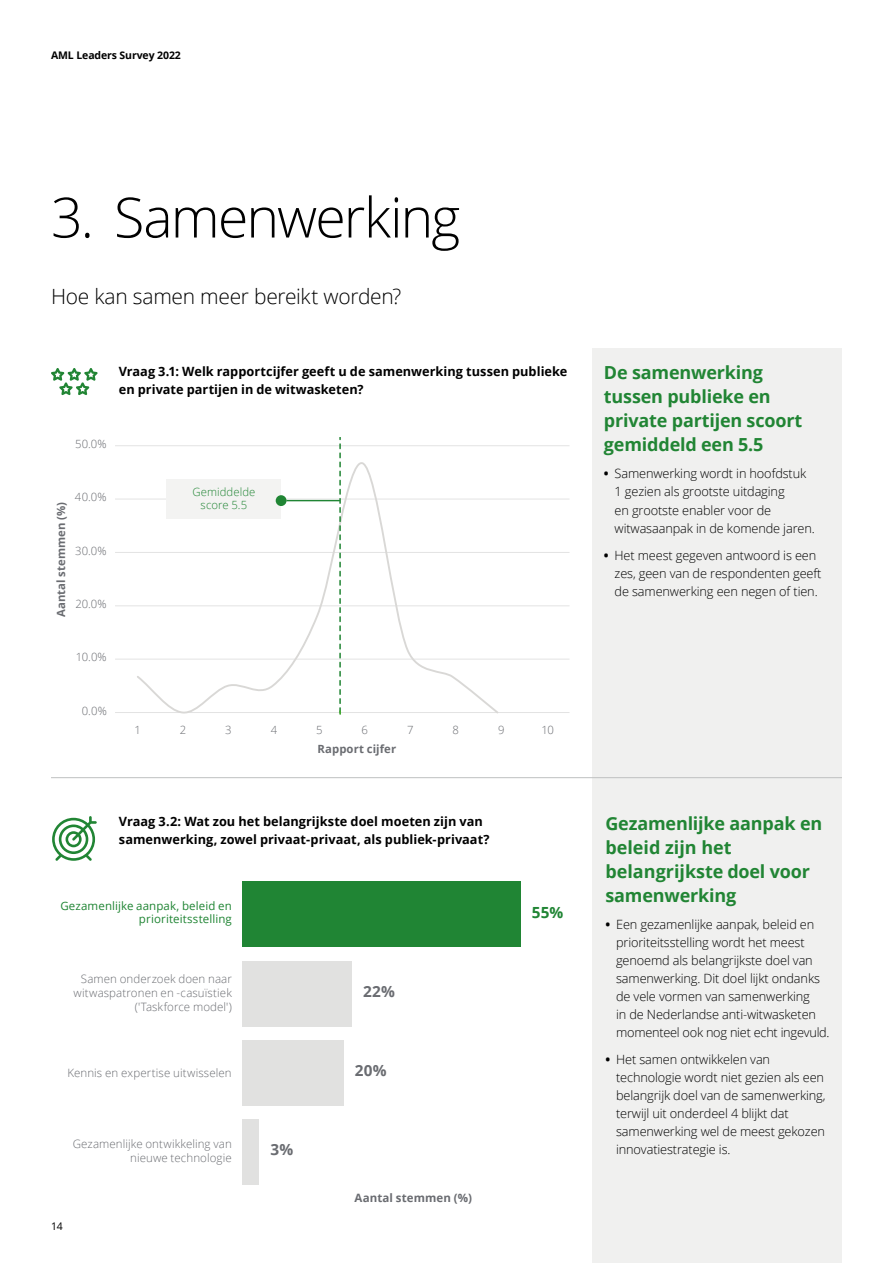
<style>
.page{position:relative;width:893px;height:1263px;background:#fff}
.page>*{position:absolute;margin:0;border:0;box-sizing:border-box;transform-origin:0 0}
.t1{font:300 55.5px "Open Sans";letter-spacing:-.035em;color:#000}
.t2{font:300 21px "Open Sans";letter-spacing:-.015em;color:#000}
.t3{font:700 18px/24px "Open Sans";letter-spacing:-.01em;color:#218534}
.t4{font:700 15.3px "Open Sans";color:#6a6c71}
.t5{font:700 15.3px "Open Sans";color:#208534}
.t6{font:300 12.75px/18px "Open Sans";letter-spacing:-.01em;color:#000}
.t7{font:700 12.75px/18px "Open Sans";color:#000}
.t8{font:300 11.55px/13.8px "Open Sans";letter-spacing:.01em;color:#6a6c71;text-align:right}
.t9{font:11.55px/13.8px "Open Sans";letter-spacing:.01em;color:#208534;text-align:right}
.t10{font:700 11.55px "Open Sans";letter-spacing:.005em;color:#6a6c71}
.t11{font:300 11.25px "Open Sans";letter-spacing:.005em;color:#6a6c71}
.t12{font:700 11.25px "Open Sans";letter-spacing:.01em;color:#6a6c71}
.t13{font:300 11.25px/13.5px "Open Sans";letter-spacing:.01em;color:#208534;text-align:center}
.t14{font:700 10.5px "Open Sans";letter-spacing:-.01em;color:#000}
.t15{font:10.5px "Open Sans";color:#000}
.s1{font-weight:700}
</style>
<div class="page">
<div style="left:592px;top:348px;width:250px;height:915px;background:#f0f0ef"></div>
<hr style="left:51px;top:777px;width:791px;height:1px;background:#bec0c0">
<svg style="left:51px;top:368px;width:47px;height:27px"></svg>
<svg style="left:52px;top:816px;width:45px;height:45px"></svg>
<hr style="left:115px;top:659px;width:454px;height:1px;background:#e3e3e3">
<hr style="left:115px;top:605px;width:454px;height:1px;background:#e3e3e3">
<hr style="left:115px;top:552px;width:454px;height:1px;background:#e3e3e3">
<hr style="left:115px;top:499px;width:454px;height:1px;background:#e3e3e3">
<hr style="left:115px;top:445px;width:454px;height:1px;background:#e3e3e3">
<hr style="left:115px;top:712px;width:454px;height:1px;background:#e3e3e3">
<svg style="left:135px;top:462px;width:365px;height:253px"></svg>
<svg style="left:339px;top:437px;width:2px;height:277px"></svg>
<div style="left:167px;top:479px;width:114px;height:40px;background:#f3f3f2"></div>
<div style="left:276px;top:495px;width:11px;height:11px;background:#208534;border-radius:50%"></div>
<hr style="left:286px;top:500px;width:54px;height:1px;background:#208534">
<div style="left:242px;top:881px;width:278px;height:66px;background:#208534"></div>
<div style="left:242px;top:1118px;width:17px;height:66px;background:#e1e1e0"></div>
<div style="left:242px;top:1039px;width:101px;height:66px;background:#e1e1e0"></div>
<div style="left:242px;top:961px;width:110px;height:65px;background:#e1e1e0"></div>
<p class="t14" style="left:51px;top:48px;width:131px">AML Leaders Survey 2022</p>
<h1 class="t1" style="left:51px;top:179px;width:411px">3. Samenwerking</h1>
<h2 class="t2" style="left:51px;top:282px;width:352px">Hoe kan samen meer bereikt worden?</h2>
<p class="t7" style="left:119px;top:362px;width:450px">Vraag 3.1: Welk rapportcijfer geeft u de samenwerking tussen publieke en private partijen in de witwasketen?</p>
<p class="t11" style="left:75px;top:436px;width:33px">50.0%</p>
<p class="t12" style="left:53px;top:617px;width:117px;rotate:-90deg">Aantal stemmen (%)</p>
<p class="t11" style="left:75px;top:489px;width:33px">40.0%</p>
<p class="t11" style="left:75px;top:543px;width:33px">30.0%</p>
<p class="t11" style="left:75px;top:596px;width:33px">20.0%</p>
<p class="t11" style="left:76px;top:649px;width:32px">10.0%</p>
<p class="t13" style="left:192px;top:484px;width:64px">Gemiddelde score 5.5</p>
<p class="t11" style="left:82px;top:703px;width:26px">0.0%</p>
<p class="t11" style="left:134px;top:723px;width:8px">1</p>
<p class="t11" style="left:180px;top:723px;width:8px">2</p>
<p class="t11" style="left:225px;top:723px;width:8px">3</p>
<p class="t11" style="left:271px;top:723px;width:8px">4</p>
<p class="t11" style="left:316px;top:723px;width:8px">5</p>
<p class="t11" style="left:362px;top:723px;width:8px">6</p>
<p class="t11" style="left:407px;top:723px;width:8px">7</p>
<p class="t11" style="left:453px;top:723px;width:8px">8</p>
<p class="t11" style="left:498px;top:723px;width:8px">9</p>
<p class="t11" style="left:541px;top:723px;width:14px">10</p>
<p class="t12" style="left:318px;top:741px;width:80px">Rapport cijfer</p>
<p class="t7" style="left:119px;top:812px;width:372px">Vraag 3.2: Wat zou het belangrijkste doel moeten zijn van samenwerking, zowel privaat-privaat, als publiek-privaat?</p>
<p class="t9" style="left:60px;top:898px;width:173px">Gezamenlijke aanpak, beleid en prioriteitsstelling</p>
<p class="t8" style="left:74px;top:971px;width:160px">Samen onderzoek doen naar witwaspatronen en -casuïstiek ('Taskforce model')</p>
<p class="t8" style="left:68px;top:1065px;width:166px">Kennis en expertise uitwisselen</p>
<p class="t8" style="left:73px;top:1136px;width:161px">Gezamenlijke ontwikkeling van nieuwe technologie</p>
<p class="t15" style="left:51px;top:1218px;width:13px">14</p>
<p class="t4" style="left:270px;top:1138px;width:24px">3%</p>
<p class="t4" style="left:363px;top:980px;width:33px">22%</p>
<p class="t4" style="left:355px;top:1059px;width:33px">20%</p>
<p class="t10" style="left:355px;top:1190px;width:119px">Aantal stemmen (%)</p>
<p class="t5" style="left:532px;top:901px;width:33px">55%</p>
<h3 class="t3" style="left:604px;top:360px;width:200px">De samenwerking tussen publieke en private partijen scoort gemiddeld een 5.5</h3>
<p class="t6" style="left:615px;top:464px;width:202px;text-indent:-11px"><span class="s1">•</span> Samenwerking wordt in hoofdstuk<br>1 gezien als grootste uitdaging<br>en grootste enabler voor de witwasaanpak in de komende jaren.</p>
<p class="t6" style="left:615px;top:545px;width:208px;text-indent:-11px"><span class="s1">•</span> Het meest gegeven antwoord is een zes, geen van de respondenten geeft de samenwerking een negen of tien.</p>
<h3 class="t3" style="left:605px;top:811px;width:218px">Gezamenlijke aanpak en beleid zijn het belangrijkste doel voor samenwerking</h3>
<p class="t6" style="left:616px;top:915px;width:215px;text-indent:-11px"><span class="s1">•</span> Een gezamenlijke aanpak, beleid en prioriteitsstelling wordt het meest genoemd als belangrijkste doel van samenwerking. Dit doel lijkt ondanks de vele vormen van samenwerking<br>in de Nederlandse anti-witwasketen momenteel ook nog niet echt ingevuld.</p>
<p class="t6" style="left:616px;top:1050px;width:211px;text-indent:-11px"><span class="s1">•</span> Het samen ontwikkelen van technologie wordt niet gezien als een belangrijk doel van de samenwerking, terwijl uit onderdeel 4 blijkt dat samenwerking wel de meest gekozen innovatiestrategie is.</p>
</div>
